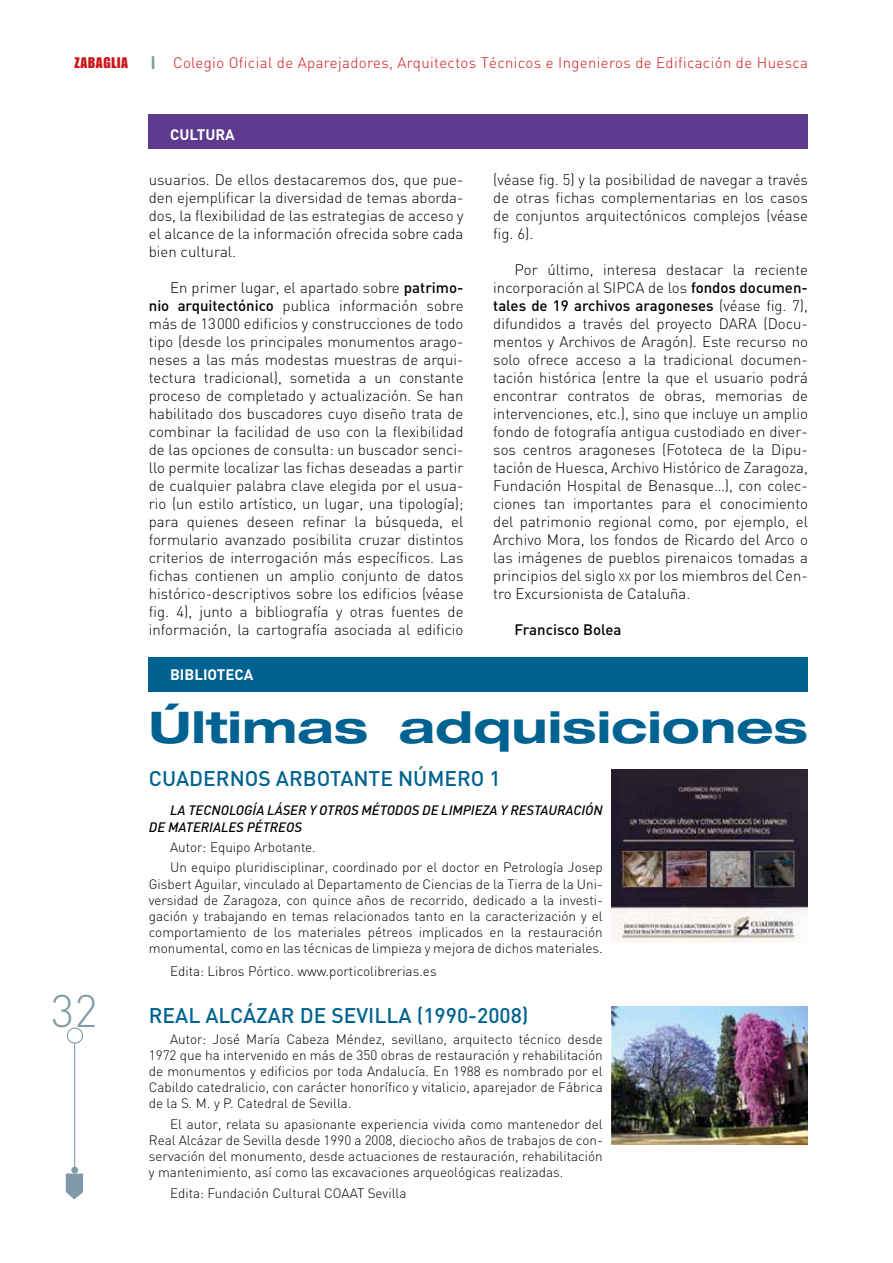
<style>
.page{position:relative;width:893px;height:1263px;background:#fff}
.page>*{position:absolute;margin:0;border:0;box-sizing:border-box;transform-origin:0 0}
.t1{font:300 45px "DIN";color:#809aa9}
.t2{font:700 expanded 43.65px "Helvetica Neue LT Std";color:#006291;scale:1.12 1}
.t3{font:500 21px "DIN";color:#006291}
.t4{font:300 15px/18px "DIN";color:#000;text-align:justify}
.t5{font:300 15px "DIN";letter-spacing:.025em;color:#cd1619}
.t6{font:700 15px "DIN";color:#fff}
.t7{font:500 15px "DIN";color:#000}
.t8{font:15px "Impact LT Std";letter-spacing:.05em;color:#cd1619}
.t9{font:300 13.5px/16.2px "DIN";color:#000;text-align:justify}
.t10{font:italic 500 13.5px "DIN";letter-spacing:.06em;color:#000}
.s1{font-weight:900;color:#809aa9}
.s2{font-weight:500}
.s3{font-size:10.95px}
</style>
<div class="page">
<svg style="left:66px;top:1173px;width:17px;height:26px"></svg>
<div style="left:71px;top:1166px;width:7px;height:7px;background:#809aa9;border-radius:50%"></div>
<div style="left:67px;top:1027px;width:16px;height:17px;border:1px solid #809aa9;border-radius:50%"></div>
<hr style="left:74px;top:1043px;width:1px;height:127px;background:#809aa9">
<div style="left:149px;top:658px;width:659px;height:34px;background:#006291"></div>
<img style="left:611px;top:1006px;width:197px;height:138px">
<img style="left:611px;top:769px;width:197px;height:174px">
<div style="left:149px;top:115px;width:659px;height:34px;background:#5e3b8f"></div>
<p class="t8" style="left:74px;top:53px;width:55px">ZABAGLIA</p>
<p class="t5" style="left:150px;top:53px;width:659px"><span class="s1">|</span> Colegio Oficial de Aparejadores, Arquitectos Técnicos e Ingenieros de Edificación de Huesca</p>
<p class="t6" style="left:170px;top:124px;width:66px">CULTURA</p>
<p class="t4" style="left:149px;top:170px;width:316px">usuarios. De ellos destacaremos dos, que pue&shy;den ejemplificar la diversidad de temas aborda&shy;dos, la flexibilidad de las estrategias de acceso y el alcance de la información ofrecida sobre cada bien cultural.</p>
<p class="t4" style="left:149px;top:278px;width:316px;text-indent:21px">En primer lugar, el apartado sobre <span class="s2">patrimo&shy;nio arquitectónico</span> publica información sobre más de 13000 edificios y construcciones de todo tipo (desde los principales monumentos arago&shy;neses a las más modestas muestras de arqui&shy;tectura tradicional), sometida a un constante proceso de completado y actualización. Se han habilitado dos buscadores cuyo diseño trata de combinar la facilidad de uso con la flexibilidad de las opciones de consulta: un buscador senci&shy;llo permite localizar las fichas deseadas a partir de cualquier palabra clave elegida por el usua&shy;rio (un estilo artístico, un lugar, una tipología); para quienes deseen refinar la búsqueda, el formulario avanzado posibilita cruzar distintos criterios de interrogación más específicos. Las fichas contienen un amplio conjunto de datos histórico-descriptivos sobre los edificios (véase fig. 4), junto a bibliografía y otras fuentes de información, la cartografía asociada al edificio</p>
<p class="t6" style="left:170px;top:664px;width:75px">BI BLIOTECA</p>
<p class="t4" style="left:493px;top:170px;width:316px">(véase fig. 5) y la posibilidad de navegar a través de otras fichas complementarias en los casos de conjuntos arquitectónicos complejos (véase fig. 6).</p>
<p class="t4" style="left:493px;top:260px;width:316px;text-indent:21px">Por último, interesa destacar la reciente incorporación al sipca</p>
<p class="t4" style="left:493px;top:278px;width:316px;text-indent:155px">de los <span class="s2">fondos documen&shy;tales de 19 archivos aragoneses</span> (véase fig. 7), difundidos a través del proyecto dara</p>
<p class="t4" style="left:493px;top:314px;width:316px;text-indent:270px">(Docu&shy;mentos y Archivos de Aragón). Este recurso no solo ofrece acceso a la tradicional documen&shy;tación histórica (entre la que el usuario podrá encontrar contratos de obras, memorias de intervenciones, etc.), sino que incluye un amplio fondo de fotografía antigua custodiado en diver&shy;sos centros aragoneses (Fototeca de la Dipu&shy;tación de Huesca, Archivo Histórico de Zaragoza, Fundación Hospital de Benasque…), con colec&shy;ciones tan importantes para el conocimiento del patrimonio regional como, por ejemplo, el Archivo Mora, los fondos de Ricardo del Arco o las imágenes de pueblos pirenaicos tomadas a principios del siglo <span class="s3">xx</span> por los miembros del Cen&shy;tro Excursionista de Cataluña.</p>
<p class="t7" style="left:514px;top:619px;width:108px">Francisco Bolea</p>
<h1 class="t1" style="left:51px;top:983px;width:48px">32</h1>
<h2 class="t2" style="left:149px;top:700px;width:590px">Últimas adquisiciones</h2>
<h3 class="t3" style="left:149px;top:765px;width:353px">CUADERNOS ARBOTANTE NÚM ERO 1</h3>
<p class="t10" style="left:170px;top:802px;width:28px">LA TECNOLOG</p>
<p class="t10" style="left:253px;top:802px;width:24px">ÍA LÁSER</p>
<p class="t10" style="left:309px;top:802px;width:19px">Y OTROS</p>
<p class="t10" style="left:361px;top:802px;width:27px">MÉTODOS</p>
<p class="t10" style="left:422px;top:802px;width:27px">DE LIMPIE</p>
<p class="t10" style="left:482px;top:802px;width:37px">ZA Y RESTA</p>
<p class="t10" style="left:548px;top:802px;width:18px">URACIÓN</p>
<p class="t10" style="left:149px;top:818px;width:28px">DE MATERIALES</p>
<p class="t10" style="left:247px;top:818px;width:25px">PÉTREOS</p>
<p class="t9" style="left:170px;top:837px;width:434px;line-height:20.4px">Autor: Equipo Arbotante.<br>Un equipo pluridisciplinar, coordinado por el doctor en Petrología Josep</p>
<p class="t9" style="left:149px;top:875px;width:455px">Gisbert Aguilar, vinculado al Departamento de Ciencias de la Tierra de la Uni&shy;versidad de Zaragoza, con quince años de recorrido, dedicado a la investi&shy;gación y trabajando en temas relacionados tanto en la caracterización y el comportamiento de los materiales pétreos implicados en la restauración monumental, como en las técnicas de limpieza y mejora de dichos materiales.</p>
<p class="t9" style="left:170px;top:962px;width:268px">Edita: Libros Pórtico. www.porticolibrerias.es</p>
<h3 class="t3" style="left:149px;top:1002px;width:381px">Real Alcázar de Sevi lla (1990-2008)</h3>
<p class="t9" style="left:149px;top:1030px;width:455px;text-indent:21px">Autor: José María Cabeza Méndez, sevillano, arquitecto técnico desde 1972 que ha intervenido en más de 350 obras de restauración y rehabilitación de monumentos y edificios por toda Andalucía. En 1988 es nombrado por el Cabildo catedralicio, con carácter honorífico y vitalicio, aparejador de Fábrica de la S. M. y P. Catedral de Sevilla.</p>
<p class="t9" style="left:149px;top:1116px;width:455px;text-indent:21px">El autor, relata su apasionante experiencia vivida como mantenedor del Real Alcázar de Sevilla desde 1990 a 2008, dieciocho años de trabajos de con&shy;servación del monumento, desde actuaciones de restauración, rehabilitación y mantenimiento, así como las excavaciones arqueológicas realizadas.</p>
<p class="t9" style="left:170px;top:1185px;width:238px">Edita: Fundación Cultural COAAT Sevilla</p>
</div>
